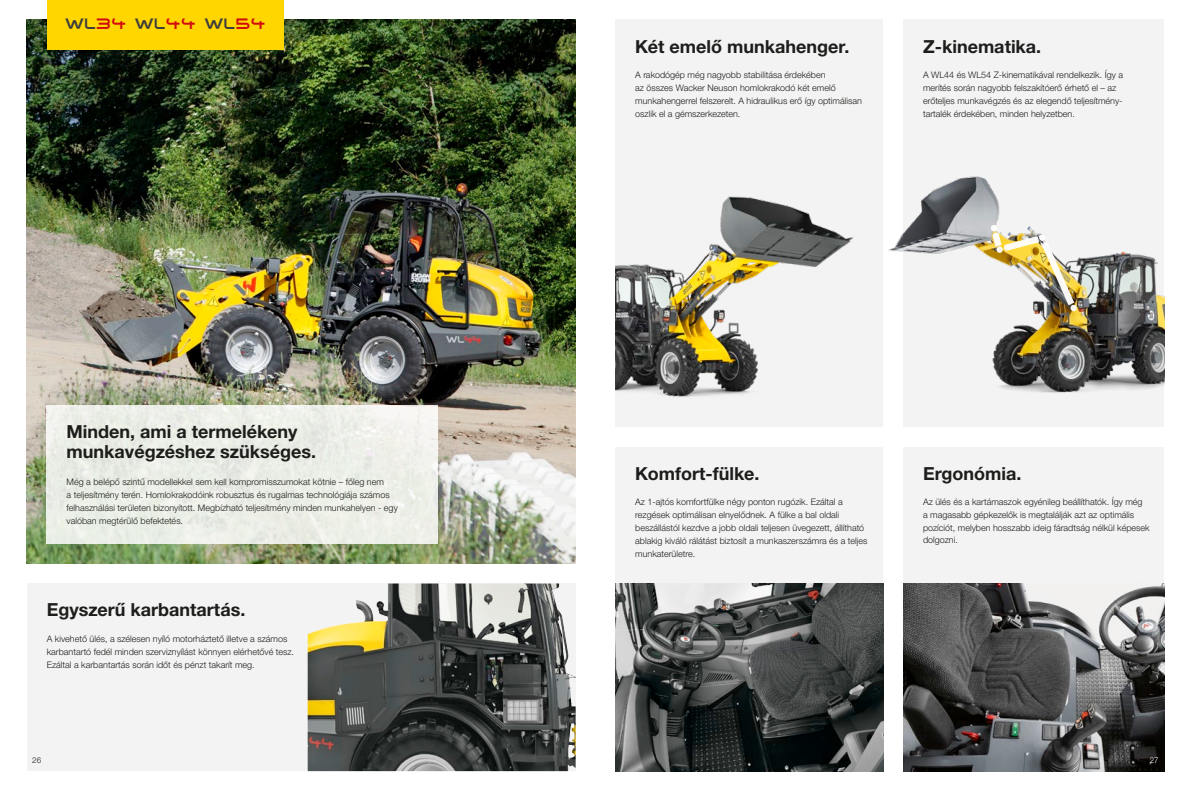
<style>
.page{position:relative;width:1191px;height:791px;background:#fff}
.page>*{position:absolute;margin:0;border:0;box-sizing:border-box;transform-origin:0 0}
.t1{font:700 18px/20px "Helvetica Neue LTW1 G";color:#1d1d1b}
.t2{font:16px "Wacker Neuson";color:#3d3d3c}
.t3{font:300 9px/13px "Helvetica Neue LTW1 G";color:#1d1d1b}
.t4{font:300 8px "Helvetica Neue LTW1 G";color:#1d1d1b}
.t5{font:300 8px "Helvetica Neue LTW1 G";color:#fff}
.s1{color:#d20b11}
</style>
<div class="page">
<div style="left:903px;top:447px;width:261px;height:136px;background:#f3f3f3"></div>
<div style="left:615px;top:447px;width:268px;height:136px;background:#f3f3f3"></div>
<div style="left:27px;top:583px;width:548px;height:188px;background:#f3f3f3"></div>
<div style="left:615px;top:20px;width:268px;height:407px;background:#f3f3f3"></div>
<div style="left:903px;top:20px;width:261px;height:407px;background:#f3f3f3"></div>
<img style="left:27px;top:20px;width:548px;height:544px">
<div style="left:47px;top:0;width:236px;height:50px;background:#ffd600"></div>
<img style="left:903px;top:583px;width:261px;height:188px">
<img style="left:615px;top:196px;width:238px;height:201px">
<img style="left:888px;top:176px;width:276px;height:217px">
<img style="left:990px;top:225px;width:87px;height:87px">
<img style="left:615px;top:583px;width:268px;height:188px">
<img style="left:308px;top:583px;width:267px;height:188px">
<div style="left:47px;top:405px;width:391px;height:139px;background:#ebefe7"></div>
<h2 class="t2" style="left:65px;top:16px;width:202px">WL<span class="s1">34</span> WL<span class="s1">44</span> WL<span class="s1">54</span></h2>
<h1 class="t1" style="left:67px;top:421px;width:251px">Minden, ami a termelékeny munkavégzéshez szükséges.</h1>
<p class="t3" style="left:67px;top:475px;width:333px">Még a belépő szintű modellekkel sem kell kompromisszumokat kötnie – főleg nem<br>a teljesítmény terén. Homlokrakodóink robusztus és rugalmas technológiája számos felhasználási területen bizonyított. Megbízható teljesítmény minden munkahelyen - egy valóban megtérülő befektetés.</p>
<h1 class="t1" style="left:47px;top:600px;width:200px">Egyszerű karbantartás.</h1>
<p class="t3" style="left:47px;top:632px;width:249px">A kivehető ülés, a szélesen nyíló motorháztető illetve a számos karbantartó fedél minden szerviznyílást könnyen elérhetővé tesz.<br>Ezáltal a karbantartás során időt és pénzt takarít meg.</p>
<p class="t4" style="left:32px;top:755px;width:10px">26</p>
<h1 class="t1" style="left:635px;top:36px;width:216px">Két emelő munkahenger.</h1>
<p class="t3" style="left:635px;top:69px;width:228px">A rakodógép még nagyobb stabilitása érdekében<br>az összes Wacker Neuson homlokrakodó két emelő munkahengerrel felszerelt. A hidraulikus erő így optimálisan oszlik el a gémszerkezeten.</p>
<h1 class="t1" style="left:923px;top:36px;width:120px">Z-kinematika.</h1>
<p class="t3" style="left:923px;top:69px;width:201px">A WL44 és WL54 Z-kinematikával rendelkezik. Így a merítés során nagyobb felszakítóerő érhető el – az erőteljes munkavégzés és az elegendő teljesítmény&shy;tartalék érdekében, minden helyzetben.</p>
<h1 class="t1" style="left:635px;top:463px;width:126px">Komfort-fülke.</h1>
<p class="t3" style="left:635px;top:496px;width:234px">Az 1-ajtós komfortfülke négy ponton rugózik. Ezáltal a rezgések optimálisan elnyelődnek. A fülke a bal oldali beszállástól kezdve a jobb oldali teljesen üvegezett, állítható ablakig kiváló rálátást biztosít a munkaszerszámra és a teljes munkaterületre.</p>
<h1 class="t1" style="left:923px;top:463px;width:100px">Ergonómia.</h1>
<p class="t3" style="left:923px;top:496px;width:228px">Az ülés és a kartámaszok egyénileg beállíthatók. Így még<br>a magasabb gépkezelők is megtalálják azt az optimális pozíciót, melyben hosszabb ideig fáradtság nélkül képesek</p>
<p class="t3" style="left:923px;top:534px;width:36px">dolgozni.</p>
<p class="t5" style="left:1149px;top:755px;width:10px">27</p>
</div>
